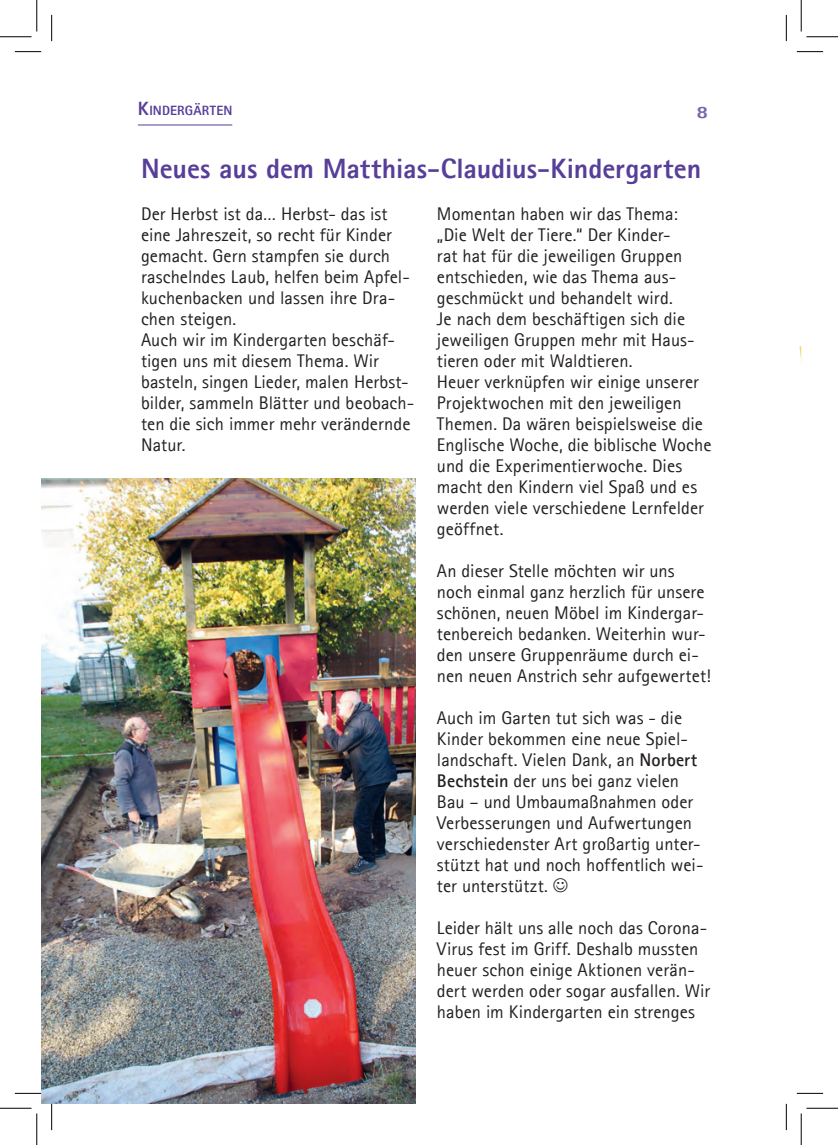
<style>
.page{position:relative;width:838px;height:1145px;background:#fff}
.page>*{position:absolute;margin:0;border:0;box-sizing:border-box;transform-origin:0 0}
.t1{font:800 28px "Agfa Rotis Sans Serif";color:#573e99}
.t2{font:18.38px/21px "Agfa Rotis Sans Serif";color:#231f20}
.t3{font:800 17.5px "Agfa Rotis Sans Serif";color:#7b65ab;scale:1.2 1}
.t4{font:800 13.47px "Agfa Rotis Sans Serif";letter-spacing:.01em;color:#573e99}
.s1{font-size:19.25px}
.s2{font-weight:700}
</style>
<div class="page">
<hr style="left:138px;top:125px;width:94px;height:1px;background:#573e99">
<img style="left:42px;top:478px;width:374px;height:625px">
<svg style="left:799px;top:346px;width:2px;height:12px"></svg>
<svg style="left:15px;top:51px;width:26px;height:1px"></svg>
<svg style="left:796px;top:51px;width:27px;height:1px"></svg>
<svg style="left:15px;top:1093px;width:26px;height:1px"></svg>
<svg style="left:796px;top:1093px;width:27px;height:1px"></svg>
<svg style="left:51px;top:15px;width:1px;height:26px"></svg>
<svg style="left:51px;top:1104px;width:1px;height:26px"></svg>
<svg style="left:786px;top:15px;width:1px;height:26px"></svg>
<svg style="left:786px;top:1104px;width:1px;height:26px"></svg>
<hr style="left:0;top:36px;width:32px;height:1px;background:#000">
<hr style="left:806px;top:36px;width:31px;height:1px;background:#000">
<hr style="left:0;top:1108px;width:32px;height:1px;background:#000">
<hr style="left:806px;top:1108px;width:31px;height:1px;background:#000">
<hr style="left:36px;top:0;width:1px;height:31px;background:#000">
<hr style="left:36px;top:1113px;width:1px;height:32px;background:#000">
<hr style="left:800px;top:0;width:1px;height:31px;background:#000">
<hr style="left:800px;top:1113px;width:1px;height:32px;background:#000">
<p class="t4" style="left:138px;top:101px;width:94px"><span class="s1">K</span>INDERGÄRTEN</p>
<p class="t3" style="left:696px;top:101px;width:11px">8</p>
<h1 class="t1" style="left:141px;top:150px;width:561px">Neues aus dem Matthias-Claudius-Kindergarten</h1>
<p class="t2" style="left:141px;top:203px;width:275px">Der Herbst ist da… Herbst- das ist eine Jahreszeit, so recht für Kinder gemacht. Gern stampfen sie durch raschelndes Laub, helfen beim Apfel&shy;kuchenbacken und lassen ihre Dra&shy;chen steigen.<br>Auch wir im Kindergarten beschäf&shy;tigen uns mit diesem Thema. Wir basteln, singen Lieder, malen Herbst&shy;bilder, sammeln Blätter und beobach&shy;ten die sich immer mehr verändernde<br>Natur.</p>
<p class="t2" style="left:437px;top:203px;width:276px">Momentan haben wir das Thema: „Die Welt der Tiere.“ Der Kinder-<br>rat hat für die jeweiligen Gruppen entschieden, wie das Thema aus&shy;geschmückt und behandelt wird.<br>Je nach dem beschäftigen sich die jeweiligen Gruppen mehr mit Haus&shy;tieren oder mit Waldtieren.<br>Heuer verknüpfen wir einige unserer<br>Projektwochen mit den jeweiligen<br>Themen. Da wären beispielsweise die<br>Englische Woche, die biblische Woche und die Experimentierwoche. Dies macht den Kindern viel Spaß und es werden viele verschiedene Lernfelder geöffnet.</p>
<p class="t2" style="left:437px;top:560px;width:275px">An dieser Stelle möchten wir uns noch einmal ganz herzlich für unsere schönen, neuen Möbel im Kindergar&shy;tenbereich bedanken. Weiterhin wur&shy;den unsere Gruppenräume durch ei&shy;nen neuen Anstrich sehr aufgewertet!</p>
<p class="t2" style="left:437px;top:707px;width:268px">Auch im Garten tut sich was - die<br>Kinder bekommen eine neue Spiel&shy;landschaft. Vielen Dank, an <span class="s2">Norbert<br>Bechstein</span> der uns bei ganz vielen<br>Bau – und Umbaumaßnahmen oder<br>Verbesserungen und Aufwertungen verschiedenster Art großartig unter&shy;stützt hat und noch hoffentlich wei&shy;ter unterstützt.</p>
<p class="t2" style="left:437px;top:917px;width:275px">Leider hält uns alle noch das Corona-Virus fest im Griff. Deshalb mussten heuer schon einige Aktionen verän&shy;dert werden oder sogar ausfallen. Wir haben im Kindergarten ein strenges</p>
</div>
